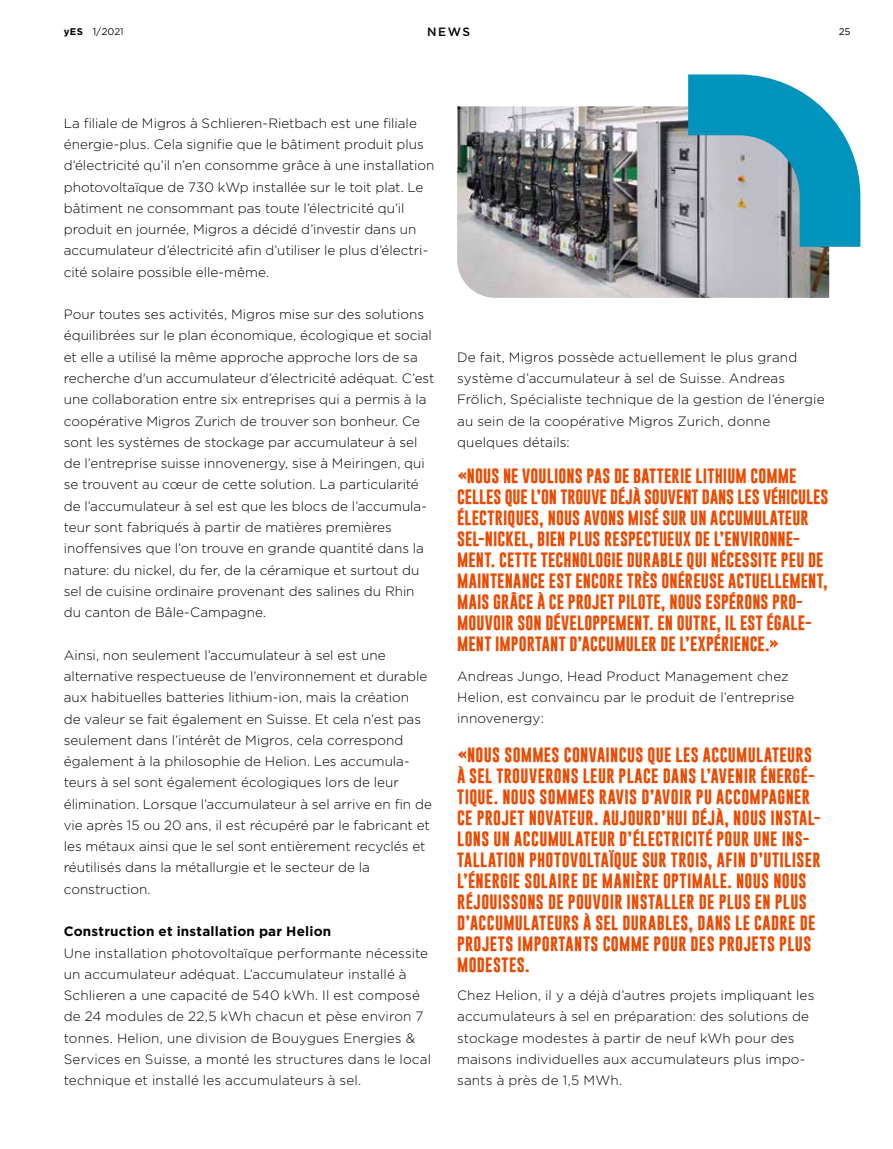
<style>
.page{position:relative;width:893px;height:1149px;background:#fff}
.page>*{position:absolute;margin:0;border:0;box-sizing:border-box;transform-origin:0 0}
.t1{font:700 15px/21px "Gobold";letter-spacing:.02em;color:#eb4a00}
.t2{font:300 13.5px/21.3px "Gotham";letter-spacing:.005em;color:#000}
.t3{font:700 13.5px "Gotham";letter-spacing:.015em;color:#000}
.t4{font:500 12px "Gotham";color:#000}
.t5{font:9.75px "Gotham";color:#000}
.s1{font-weight:700}
</style>
<div class="page">
<img style="left:457px;top:106px;width:372px;height:192px">
<svg style="left:688px;top:74px;width:172px;height:173px;background:#62acc2"></svg>
<p class="t5" style="left:64px;top:26px;width:61px"><span class="s1">yES</span> 1/ 2021</p>
<p class="t4" style="left:427px;top:24px;width:45px">NEWS</p>
<p class="t5" style="left:839px;top:26px;width:13px">25</p>
<p class="t2" style="left:64px;top:112px;width:372px">La filiale de Migros à Schlieren-Rietbach est une filiale énergie-plus. Cela signifie que le bâtiment produit plus d’électricité qu’il n’en consomme grâce à une installation photovoltaïque de 730 kWp installée sur le toit plat. Le bâtiment ne consommant pas toute l’électricité qu’il produit en journée, Migros a décidé d’investir dans un accumulateur d’électricité afin d’utiliser le plus d’électri&shy;cité solaire possible elle-même.</p>
<p class="t2" style="left:64px;top:303px;width:372px">Pour toutes ses activités, Migros mise sur des solutions équilibrées sur le plan économique, écologique et social et elle a utilisé la même approche approche lors de sa recherche d'un accumulateur d’électricité adéquat. C’est une collaboration entre six entreprises qui a permis à la coopérative Migros Zurich de trouver son bonheur. Ce sont les systèmes de stockage par accumulateur à sel de l’entreprise suisse innovenergy, sise à Meiringen, qui se trouvent au cœur de cette solution. La particularité de l’accumulateur à sel est que les blocs de l’accumula&shy;teur sont fabriqués à partir de matières premières inoffensives que l’on trouve en grande quantité dans la nature: du nickel, du fer, de la céramique et surtout du sel de cuisine ordinaire provenant des salines du Rhin du canton de Bâle-Campagne.</p>
<p class="t2" style="left:64px;top:643px;width:370px">Ainsi, non seulement l’accumulateur à sel est une alternative respectueuse de l’environnement et durable aux habituelles batteries lithium-ion, mais la création<br>de valeur se fait également en Suisse. Et cela n’est pas seulement dans l’intérêt de Migros, cela correspond également à la philosophie de Helion. Les accumula&shy;teurs à sel sont également écologiques lors de leur élimination. Lorsque l’accumulateur à sel arrive en fin de vie après 15 ou 20 ans, il est récupéré par le fabricant et les métaux ainsi que le sel sont entièrement recyclés et réutilisés dans la métallurgie et le secteur de la construction.</p>
<p class="t3" style="left:64px;top:922px;width:269px">Construction et installation par Helion</p>
<p class="t2" style="left:64px;top:941px;width:369px">Une installation photovoltaïque performante nécessite un accumulateur adéquat. L’accumulateur installé à Schlieren a une capacité de 540 kWh. Il est composé de 24 modules de 22,5 kWh chacun et pèse environ 7 tonnes. Helion, une division de Bouygues Energies &amp; Services en Suisse, a monté les structures dans le local technique et installé les accumulateurs à sel.</p>
<p class="t2" style="left:457px;top:346px;width:369px">De fait, Migros possède actuellement le plus grand système d’accumulateur à sel de Suisse. Andreas Frölich, Spécialiste technique de la gestion de l’énergie au sein de la coopérative Migros Zurich, donne quelques détails:</p>
<p class="t1" style="left:457px;top:465px;width:373px">«NOUS NE VOULIONS PAS DE BATTERIE LITHIUM COMME CELLES QUE L’ON TROUVE DÉJÀ SOUVENT DANS LES VÉHICULES ÉLECTRIQUES, NOUS AVONS MISÉ SUR UN ACCUMULATEUR SEL-NICKEL, BIEN PLUS RESPECTUEUX DE L’ENVIRONNE-MENT. CETTE TECHNOLOGIE DURABLE QUI NÉCESSITE PEU DE MAINTENANCE EST ENCORE TRÈS ONÉREUSE ACTUELLEMENT, MAIS GRÂCE À CE PROJET PILOTE, NOUS ESPÉRONS PRO-MOUVOIR SON DÉVELOPPEMENT. EN OUTRE, IL EST ÉGALE-MENT IMPORTANT D’ACCUMULER DE L’EXPÉRIENCE.»</p>
<p class="t2" style="left:457px;top:665px;width:339px">Andreas Jungo, Head Product Management chez<br>Helion, est convaincu par le produit de l’entreprise innovenergy:</p>
<p class="t1" style="left:457px;top:744px;width:365px">«NOUS SOMMES CONVAINCUS QUE LES ACCUMULATEURS À SEL TROUVERONS LEUR PLACE DANS L’AVENIR ÉNERGÉ-TIQUE. NOUS SOMMES RAVIS D’AVOIR PU ACCOMPAGNER CE PROJET NOVATEUR. AUJOURD’HUI DÉJÀ, NOUS INSTAL-LONS UN ACCUMULATEUR D’ÉLECTRICITÉ POUR UNE INS-TALLATION PHOTOVOLTAÏQUE SUR TROIS, AFIN D’UTILISER L’ÉNERGIE SOLAIRE DE MANIÈRE OPTIMALE. NOUS NOUS RÉJOUISSONS DE POUVOIR INSTALLER DE PLUS EN PLUS D’ACCUMULATEURS À SEL DURABLES, DANS LE CADRE DE PROJETS IMPORTANTS COMME POUR DES PROJETS PLUS MODESTES.</p>
<p class="t2" style="left:457px;top:983px;width:359px">Chez Helion, il y a déjà d’autres projets impliquant les accumulateurs à sel en préparation: des solutions de stockage modestes à partir de neuf kWh pour des maisons individuelles aux accumulateurs plus impo&shy;sants à près de 1,5 MWh.</p>
</div>
